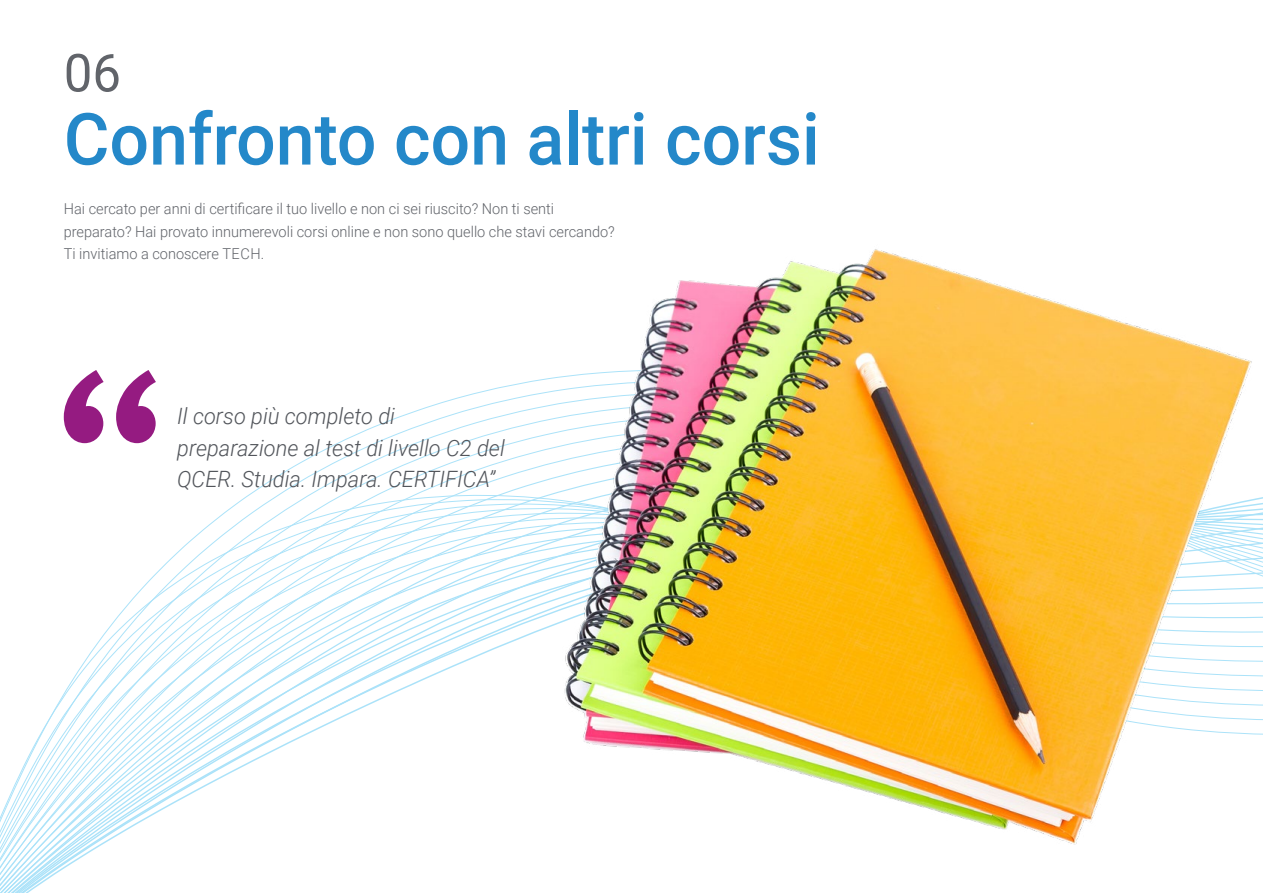
<style>
.page{position:relative;width:1263px;height:893px;background:#fff}
.page>*{position:absolute;margin:0;border:0;box-sizing:border-box;transform-origin:0 0}
.t1{font:500 72px "Roboto";color:#2488c9}
.t2{font:52.5px "Roboto";color:#61646a}
.t3{font:italic 300 22.5px/31.5px "Roboto";color:#52555b}
.t4{font:300 15px/22.5px "Roboto";color:#61646a}
</style>
<div class="page">
<svg style="left:0;top:377px;width:557px;height:516px"></svg>
<img style="left:557px;top:249px;width:706px;height:596px">
<svg style="left:64px;top:370px;width:92px;height:73px"></svg>
<h2 class="t2" style="left:64px;top:36px;width:59px">06</h2>
<h1 class="t1" style="left:64px;top:89px;width:757px">Confronto con altri corsi</h1>
<p class="t4" style="left:64px;top:197px;width:553px">Hai cercato per anni di certificare il tuo livello e non ci sei riuscito? Non ti senti preparato? Hai provato innumerevoli corsi online e non sono quello che stavi cercando?<br>Ti invitiamo a conoscere TECH.</p>
<h3 class="t3" style="left:177px;top:399px;width:329px">Il corso più completo di preparazione al test di livello C2 del<br>QCER. Studia. Impara. CERTIFICA”</h3>
</div>
